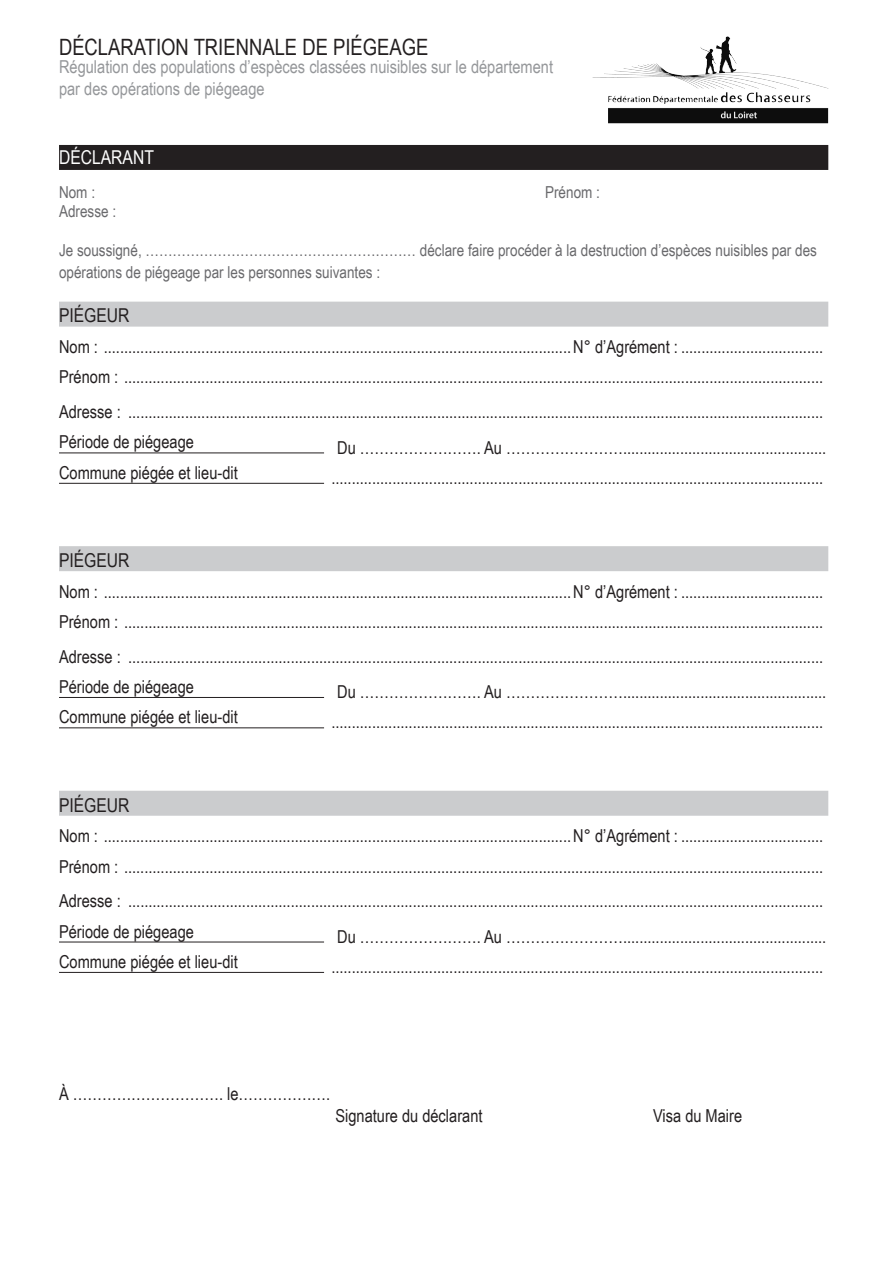
<style>
.page{position:relative;width:893px;height:1263px;background:#fff}
.page>*{position:absolute;margin:0;border:0;box-sizing:border-box;transform-origin:0 0}
.t1{font:22.5px "Arial Narrow";color:#231f20}
.t2{font:19.05px "Arial Narrow";color:#231f20}
.t3{font:19.05px "Arial Narrow";color:#fff}
.Style_de_paragraphe{font:17.85px "Arial Narrow";color:#231f20}
.t4{font:17.85px "Arial Narrow";color:#95979a}
.t5{font:16.5px/22px "Arial Narrow";color:#69696c}
</style>
<div class="page">
<div style="left:59px;top:145px;width:769px;height:25px;background:#231f20"></div>
<div style="left:59px;top:302px;width:769px;height:25px;background:#cbccce"></div>
<hr style="left:59px;top:453px;width:265px;height:1px;background:#231f20">
<hr style="left:59px;top:483px;width:265px;height:1px;background:#231f20">
<div style="left:59px;top:546px;width:769px;height:25px;background:#cbccce"></div>
<hr style="left:59px;top:697px;width:265px;height:1px;background:#231f20">
<hr style="left:59px;top:727px;width:265px;height:1px;background:#231f20">
<div style="left:59px;top:791px;width:769px;height:25px;background:#cbccce"></div>
<hr style="left:59px;top:942px;width:265px;height:1px;background:#231f20">
<hr style="left:59px;top:972px;width:265px;height:1px;background:#231f20">
<img style="left:712px;top:37px;width:14px;height:36px">
<p class="t1" style="left:59px;top:31px;width:371px">DÉCLARATION TRIENNALE DE PIÉGEAGE</p>
<p class="t4" style="left:59px;top:54px;width:496px">Régulation des populations d’espèces classées nuisibles sur le département</p>
<p class="t4" style="left:59px;top:76px;width:207px">par des opérations de piégeage</p>
<p class="t3" style="left:59px;top:144px;width:96px">DÉCLARANT</p>
<p class="t5" style="left:59px;top:180px;width:38px">Nom :</p>
<p class="t5" style="left:545px;top:180px;width:56px">Prénom :</p>
<p class="t5" style="left:59px;top:200px;width:59px">Adresse :</p>
<p class="t5" style="left:59px;top:239px;width:759px">Je soussigné, …………………………………………………… déclare faire procéder à la destruction d’espèces nuisibles par des opérations de piégeage par les personnes suivantes :</p>
<p class="t2" style="left:59px;top:302px;width:72px">PIÉGEUR</p>
<p class="Style_de_paragraphe" style="left:59px;top:334px;width:766px">Nom : ...................................................................................................................N° d’Agrément : ...................................</p>
<p class="Style_de_paragraphe" style="left:59px;top:364px;width:766px">Prénom : ............................................................................................................................................................................</p>
<p class="Style_de_paragraphe" style="left:59px;top:399px;width:766px">Adresse : ...........................................................................................................................................................................</p>
<p class="Style_de_paragraphe" style="left:59px;top:429px;width:136px">Période de piégeage</p>
<p class="Style_de_paragraphe" style="left:337px;top:434px;width:491px">Du ……………………. Au ……………………..................................................</p>
<p class="Style_de_paragraphe" style="left:59px;top:459px;width:180px">Commune piégée et lieu-dit</p>
<p class="Style_de_paragraphe" style="left:331px;top:464px;width:493px">.........................................................................................................................</p>
<p class="t2" style="left:59px;top:546px;width:72px">PIÉGEUR</p>
<p class="Style_de_paragraphe" style="left:59px;top:578px;width:766px">Nom : ...................................................................................................................N° d’Agrément : ...................................</p>
<p class="Style_de_paragraphe" style="left:59px;top:609px;width:766px">Prénom : ............................................................................................................................................................................</p>
<p class="Style_de_paragraphe" style="left:59px;top:643px;width:766px">Adresse : ...........................................................................................................................................................................</p>
<p class="Style_de_paragraphe" style="left:59px;top:673px;width:136px">Période de piégeage</p>
<p class="Style_de_paragraphe" style="left:337px;top:679px;width:491px">Du ……………………. Au ……………………..................................................</p>
<p class="Style_de_paragraphe" style="left:59px;top:704px;width:180px">Commune piégée et lieu-dit</p>
<p class="Style_de_paragraphe" style="left:331px;top:709px;width:493px">.........................................................................................................................</p>
<p class="t2" style="left:59px;top:791px;width:72px">PIÉGEUR</p>
<p class="Style_de_paragraphe" style="left:59px;top:823px;width:766px">Nom : ...................................................................................................................N° d’Agrément : ...................................</p>
<p class="Style_de_paragraphe" style="left:59px;top:853px;width:766px">Prénom : ............................................................................................................................................................................</p>
<p class="Style_de_paragraphe" style="left:59px;top:888px;width:766px">Adresse : ...........................................................................................................................................................................</p>
<p class="Style_de_paragraphe" style="left:59px;top:918px;width:136px">Période de piégeage</p>
<p class="Style_de_paragraphe" style="left:337px;top:923px;width:491px">Du ……………………. Au ……………………..................................................</p>
<p class="Style_de_paragraphe" style="left:59px;top:948px;width:180px">Commune piégée et lieu-dit</p>
<p class="Style_de_paragraphe" style="left:331px;top:954px;width:493px">.........................................................................................................................</p>
<p class="Style_de_paragraphe" style="left:59px;top:1081px;width:273px">À …………………………. le……………….</p>
<p class="Style_de_paragraphe" style="left:335px;top:1103px;width:149px">Signature du déclarant</p>
<p class="Style_de_paragraphe" style="left:653px;top:1103px;width:91px">Visa du Maire</p>
</div>
